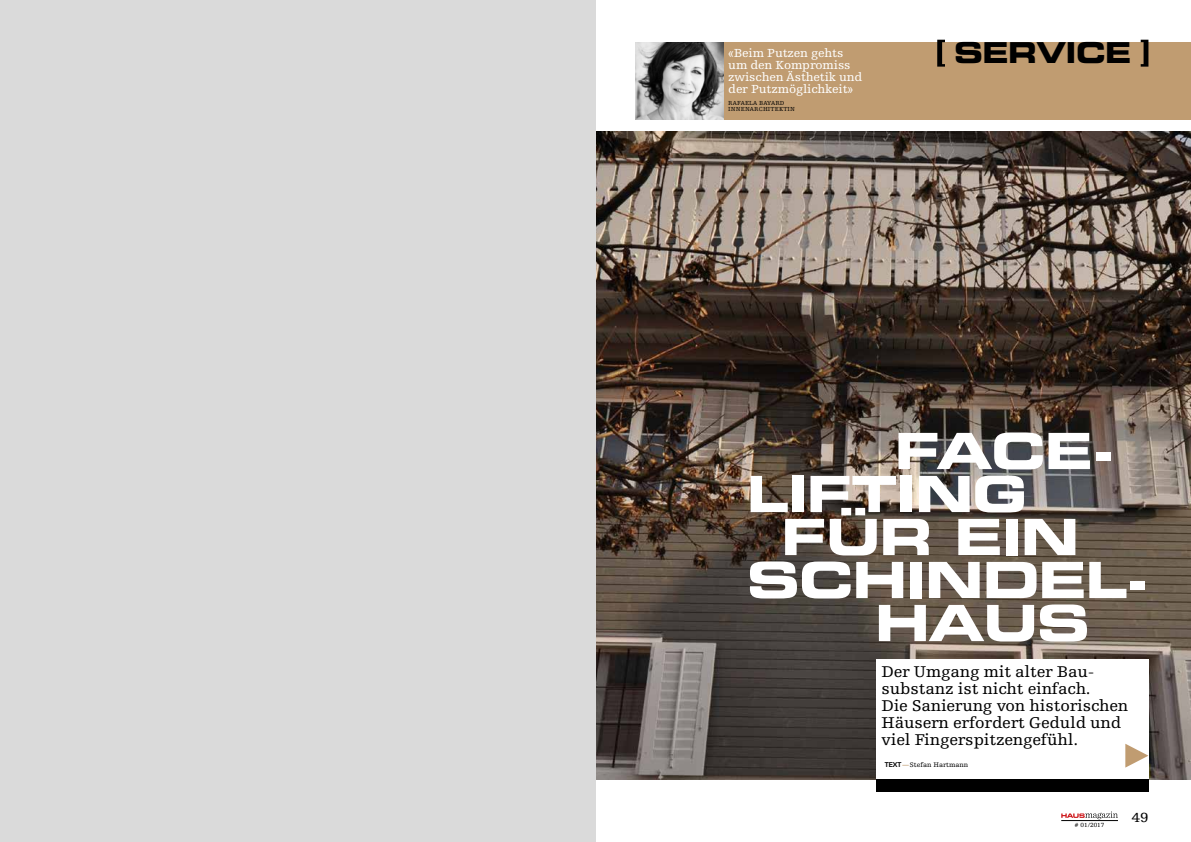
<style>
.page{position:relative;width:1191px;height:842px;background:#fff}
.page>*{position:absolute;margin:0;border:0;box-sizing:border-box;transform-origin:0 0}
.t1{font:50px/43px "Eurostile LT Std Bold Ex 2";letter-spacing:-.025em;color:#fff}
.t2{font:28.8px "Eurostile LT Std Bold Ex 2";letter-spacing:-.025em;color:#000}
.t3{font:16.5px/17px "Egyptienne FLT Std";letter-spacing:-.01em;color:#000;scale:1.04 1}
.t4{font:14px "Egyptienne FLT Std";color:#000;scale:1.07 1}
.t5{font:12.4px/12px "Egyptienne FLT Std";letter-spacing:-.01em;color:#fff;scale:1.04 1}
.t6{font:7px "Egyptienne FLT Std";color:#000}
.t7{font:6.3px "Egyptienne FLT Std";letter-spacing:-.01em;color:#000}
.t8{font:6.2px/6px "Egyptienne FLT Std";letter-spacing:.025em;color:#000}
.s1{font-family:"Eurostile LT Std";font-weight:600;font-size:6.5px}
.s2{font-family:"Eurostile LT Std";font-weight:600;font-size:6.5px;color:#c09c71}
</style>
<div class="page">
<svg style="left:1061px;top:811px;width:57px;height:8px"></svg>
<hr style="left:1061px;top:820px;width:57px;height:1px;background:#000">
<div style="left:635px;top:42px;width:556px;height:78px;background:#c09c71"></div>
<img style="left:595px;top:132px;width:596px;height:648px">
<svg style="left:937px;top:40px;width:8px;height:27px"></svg>
<svg style="left:1140px;top:40px;width:8px;height:27px"></svg>
<div style="left:876px;top:660px;width:272px;height:132px;background:#fff"></div>
<svg style="left:1125px;top:744px;width:23px;height:24px"></svg>
<div style="left:876px;top:780px;width:272px;height:12px;background:#000"></div>
<img style="left:635px;top:42px;width:88px;height:78px">
<div style="left:0;top:0;width:595px;height:842px;background:#dadada"></div>
<p class="t5" style="left:728px;top:47px;width:130px">«Beim Putzen gehts um den Kompromiss zwischen Ästhetik und der Putzmöglichkeit»</p>
<p class="t8" style="left:728px;top:100px;width:68px">RAFAELA BAYARD<br>INNENARCHITEKTIN</p>
<h2 class="t2" style="left:954px;top:33px;width:179px">SERVICE</h2>
<h1 class="t1" style="left:746px;top:429px;width:369px;text-indent:148px">FACE-<br>LIFTING</h1>
<h1 class="t1" style="left:781px;top:515px;width:299px">FÜR EIN</h1>
<h1 class="t1" style="left:746px;top:558px;width:404px">SCHINDEL-</h1>
<h1 class="t1" style="left:875px;top:601px;width:217px">HAUS</h1>
<p class="t3" style="left:881px;top:663px;width:239px">Der Umgang mit alter Bau&shy;substanz ist nicht einfach.<br>Die Sanierung von historischen<br>Häusern erfordert Geduld und viel Fingerspitzengefühl.</p>
<p class="t6" style="left:884px;top:761px;width:85px"><span class="s1">TEXT</span><span class="s2">—</span>Stefan Hartmann</p>
<p class="t7" style="left:1074px;top:821px;width:31px"># 01/2017</p>
<p class="t4" style="left:1131px;top:809px;width:17px">49</p>
</div>
